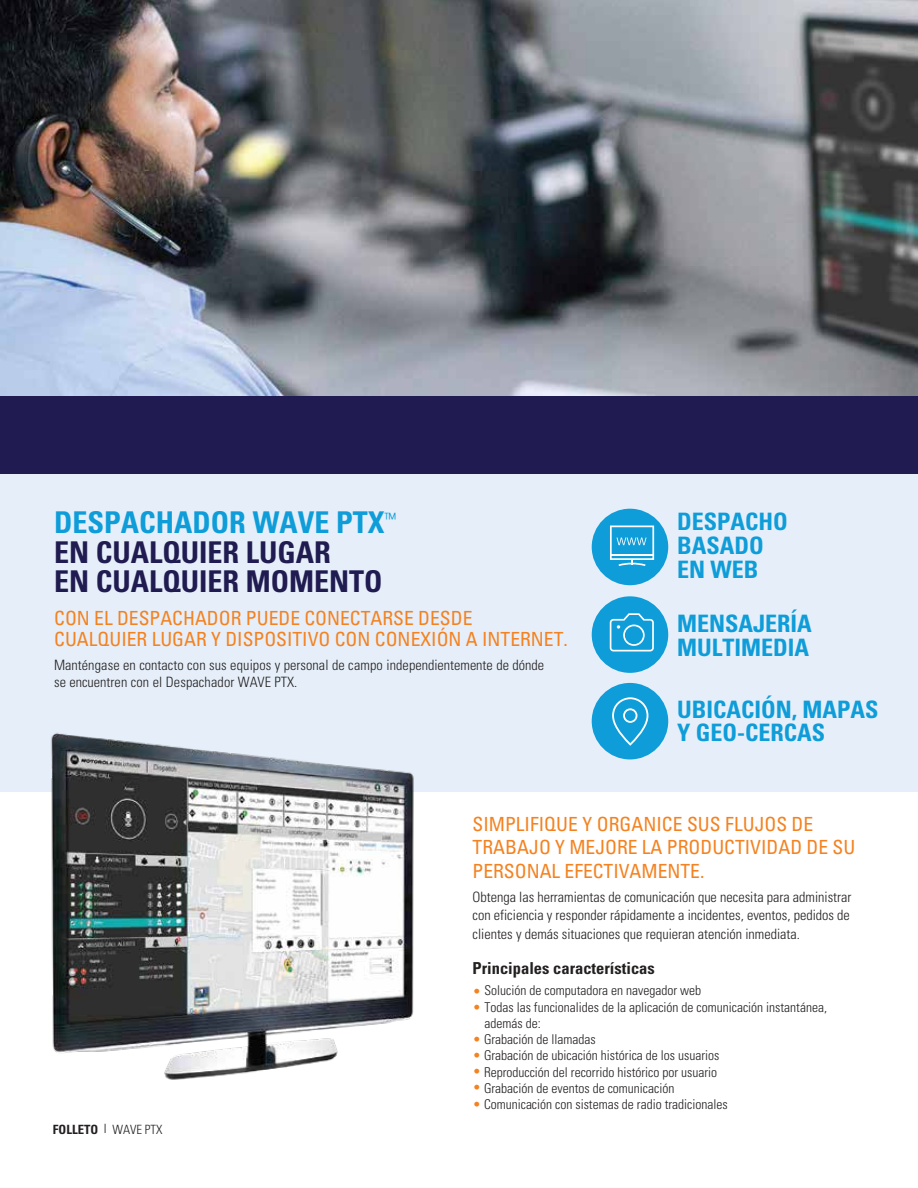
<style>
.page{position:relative;width:918px;height:1188px;background:#fff}
.page>*{position:absolute;margin:0;border:0;box-sizing:border-box;transform-origin:0 0}
.t1{font:700 condensed 30px/29.4px "Univers LT Pro";color:#201b50}
.t2{font:700 condensed 24px/24px "Univers LT Pro";color:#0e9dd9}
.t3{font:condensed 19.5px/23.5px "Univers";color:#f48220}
.t4{font:700 condensed 16.5px "Univers LT Pro";color:#232020}
.t5{font:300 condensed 14.25px/18.3px "Univers";color:#232020;text-align:justify}
.t6{font:300 condensed 13.5px/16.2px "Univers";color:#232020}
.t7{font:300 condensed 12.75px "Univers";color:#231f20}
.s1{color:#0e9dd9}
.s2{color:#f48220}
.s3{font-family:"Univers LT Pro";font-weight:700}
</style>
<div class="page">
<div style="left:0;top:396px;width:918px;height:79px;background:#201b50"></div>
<div style="left:0;top:475px;width:918px;height:317px;background:#e6eff9"></div>
<img style="left:0;top:0;width:918px;height:396px">
<img style="left:51px;top:733px;width:363px;height:347px">
<div style="left:592px;top:683px;width:76px;height:76px;background:#0e9dd9;border-radius:50%"></div>
<div style="left:592px;top:596px;width:76px;height:77px;background:#0e9dd9;border-radius:50%"></div>
<div style="left:592px;top:509px;width:76px;height:76px;background:#0e9dd9;border-radius:50%"></div>
<svg style="left:612px;top:697px;width:36px;height:49px"></svg>
<svg style="left:610px;top:613px;width:44px;height:38px"></svg>
<svg style="left:610px;top:526px;width:44px;height:40px"></svg>
<h1 class="t1" style="left:54px;top:508px;width:343px"><span class="s1">DESPACHADOR WAVE PTX</span><sup>™<br></sup>EN CUALQUIER LUGAR<br>EN CUALQUIER MOMENTO</h1>
<h3 class="t3" style="left:54px;top:607px;width:515px;line-height:21px">CON EL DESPACHADOR PUEDE CONECTARSE DESDE<br>CUALQUIER LUGAR Y DISPOSITIVO CON CONEXIÓN A INTERNET.</h3>
<p class="t5" style="left:54px;top:656px;width:491px;line-height:17.1px">Manténgase en contacto con sus equipos y personal de campo independientemente de dónde se encuentren con el Despachador WAVE PTX.</p>
<h2 class="t2" style="left:677px;top:509px;width:112px">DESPACHO<br>BASADO<br>EN WEB</h2>
<h2 class="t2" style="left:677px;top:611px;width:136px">MENSAJERÍA<br>MULTIMEDIA</h2>
<h2 class="t2" style="left:677px;top:698px;width:203px;line-height:22.8px">UBICACIÓN, MAPAS<br>Y GEO-CERCAS</h2>
<h3 class="t3" style="left:472px;top:811px;width:384px">SIMPLIFIQUE Y ORGANICE SUS FLUJOS DE<br>TRABAJO Y MEJORE LA PRODUCTIVIDAD DE SU<br>PERSONAL EFECTIVAMENTE.</h3>
<p class="t5" style="left:472px;top:888px;width:381px">Obtenga las herramientas de comunicación que necesita para administrar con eficiencia y responder rápidamente a incidentes, eventos, pedidos de clientes y demás situaciones que requieran atención inmediata.</p>
<p class="t4" style="left:472px;top:958px;width:184px">Principales características</p>
<p class="t6" style="left:473px;top:982px;width:230px"><span class="s2">•</span> Solución de computadora en navegador web</p>
<p class="t6" style="left:485px;top:999px;width:344px;text-indent:-12px"><span class="s2">•</span> Todas las funcionalides de la aplicación de comunicación instantánea, además de:</p>
<p class="t7" style="left:53px;top:1122px;width:111px"><span class="s3">FOLLETO</span> I WAVE PTX</p>
<p class="t6" style="left:473px;top:1031px;width:124px"><span class="s2">•</span> Grabación de llamadas</p>
<p class="t6" style="left:473px;top:1047px;width:248px"><span class="s2">•</span> Grabación de ubicación histórica de los usuarios</p>
<p class="t6" style="left:473px;top:1064px;width:246px"><span class="s2">•</span> Reproducción del recorrido histórico por usuario</p>
<p class="t6" style="left:473px;top:1080px;width:203px"><span class="s2">•</span> Grabación de eventos de comunicación</p>
<p class="t6" style="left:473px;top:1096px;width:256px"><span class="s2">•</span> Comunicación con sistemas de radio tradicionales</p>
</div>
